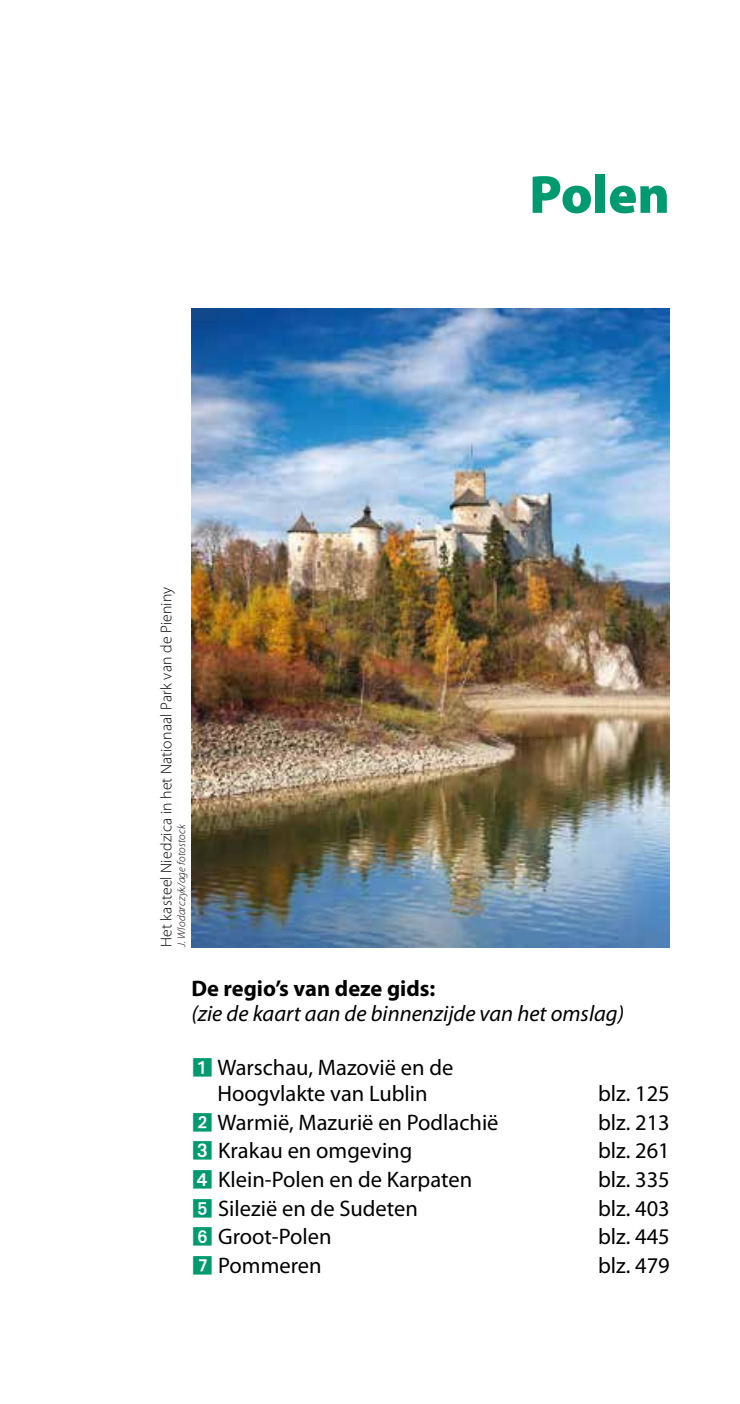
<style>
.page{position:relative;width:740px;height:1404px;background:#fff}
.page>*{position:absolute;margin:0;border:0;box-sizing:border-box;transform-origin:0 0}
.t1{font:900 54px "Myriad Pro";color:#009a71}
.t2{font:22.5px/25.4px "Myriad Pro";color:#000;text-align:center}
.t3{font:italic 22.5px "Myriad Pro";color:#000}
.t4{font:700 22.5px "Myriad Pro";color:#000}
.t5{font:300 15.75px "Myriad Pro";letter-spacing:.01em;color:#000}
.t6{font:italic 300 11.25px "Myriad Pro";letter-spacing:.015em;color:#000}
.s1{font-family:"Michelin";color:#009a71}
</style>
<div class="page">
<img style="left:191px;top:309px;width:478px;height:637px">
<p class="t5" style="left:157px;top:946px;width:361px;rotate:-90deg">Het kasteel Niedzica in het Nationaal Park van de Pieniny</p>
<p class="t6" style="left:175px;top:946px;width:124px;rotate:-90deg">J. Wlodarczyk/age fotostock</p>
<h1 class="t1" style="left:529px;top:158px;width:142px">Polen</h1>
<p class="t4" style="left:191px;top:973px;width:245px">De regio’s van deze gids:</p>
<p class="t3" style="left:191px;top:999px;width:434px">(zie de kaart aan de binnenzijde van het omslag)</p>
<p class="t2" style="left:191px;top:1054px;width:263px"><span class="s1">n</span> Warschau, Mazovië en de<br>Hoogvlakte van Lublin</p>
<p class="t2" style="left:598px;top:1080px;width:73px">blz. 125</p>
<p class="t2" style="left:191px;top:1108px;width:309px"><span class="s1">∑</span> Warmië, Mazurië en Podlachië</p>
<p class="t2" style="left:598px;top:1108px;width:73px">blz. 213</p>
<p class="t2" style="left:191px;top:1137px;width:222px"><span class="s1">±</span> Krakau en omgeving</p>
<p class="t2" style="left:598px;top:1137px;width:73px">blz. 261</p>
<p class="t2" style="left:191px;top:1166px;width:282px"><span class="s1">∏</span> Klein-Polen en de Karpaten</p>
<p class="t2" style="left:598px;top:1166px;width:73px">blz. 335</p>
<p class="t2" style="left:191px;top:1194px;width:228px"><span class="s1">∫</span> Silezië en de Sudeten</p>
<p class="t2" style="left:598px;top:1194px;width:73px">blz. 403</p>
<p class="t2" style="left:191px;top:1223px;width:142px"><span class="s1">æ</span> Groot-Polen</p>
<p class="t2" style="left:598px;top:1223px;width:73px">blz. 445</p>
<p class="t2" style="left:191px;top:1252px;width:132px"><span class="s1">ø</span> Pommeren</p>
<p class="t2" style="left:598px;top:1252px;width:73px">blz. 479</p>
</div>
